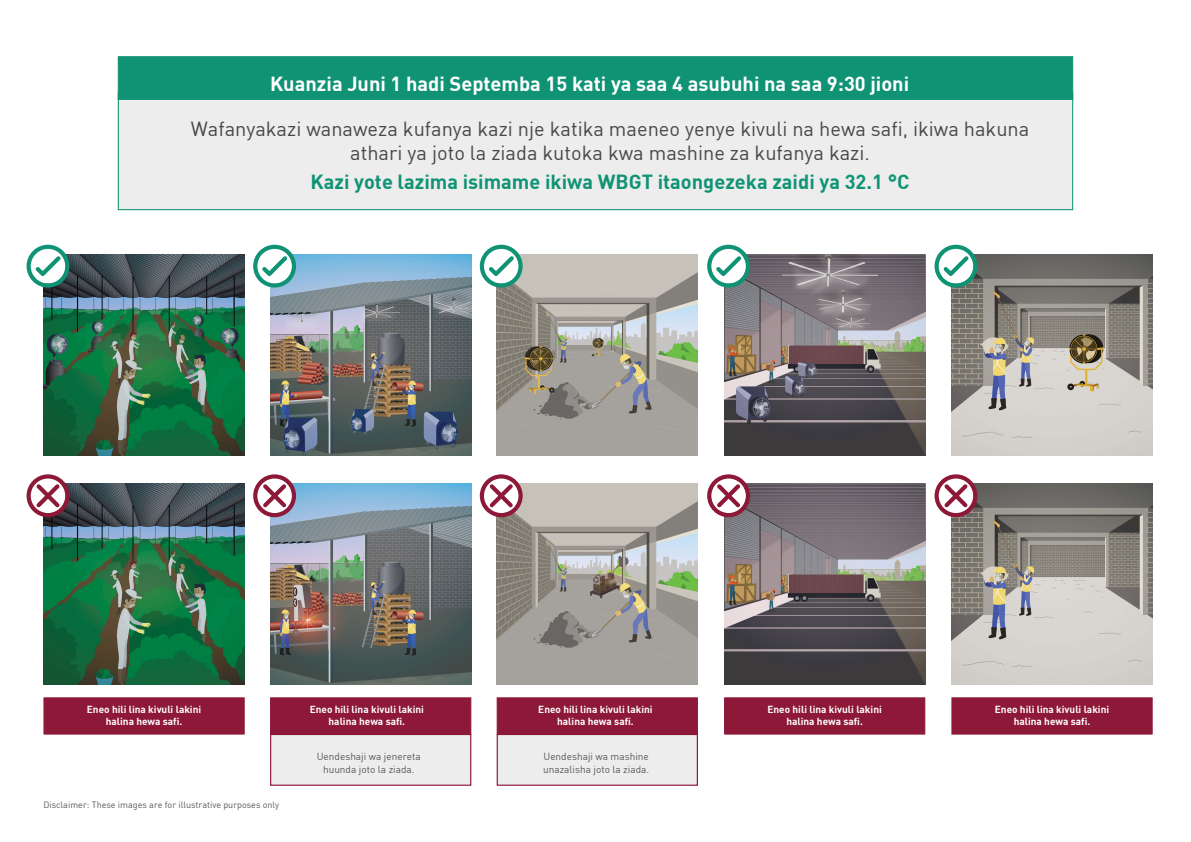
<style>
.page{position:relative;width:1191px;height:842px;background:#fff}
.page>*{position:absolute;margin:0;border:0;box-sizing:border-box;transform-origin:0 0}
.t1{font:20px/24px "DIN";color:#474849;text-align:center}
.t2{font:700 20px "DIN";color:#fff}
.t3{font:700 20px "DIN";color:#0f9374}
.t4{font:700 10px/12px "DIN";color:#fff;text-align:center}
.t5{font:10px/12px "DIN";color:#58595b;text-align:center}
.t6{font:9px "DIN";color:#58595b}
</style>
<div class="page">
<div style="left:270px;top:734px;width:201px;height:52px;background:#ededed;border:1px solid #8e1838"></div>
<div style="left:496px;top:734px;width:202px;height:52px;background:#ededed;border:1px solid #8e1838"></div>
<div style="left:43px;top:697px;width:202px;height:38px;background:#8e1838;border:1px solid #8e1838"></div>
<div style="left:118px;top:92px;width:955px;height:118px;background:#ededed;border:1px solid #0f9374"></div>
<div style="left:118px;top:56px;width:955px;height:44px;background:#0f9374;border:1px solid #0f9374"></div>
<img style="left:43px;top:254px;width:202px;height:201px">
<img style="left:270px;top:254px;width:201px;height:201px">
<img style="left:496px;top:254px;width:202px;height:201px">
<img style="left:951px;top:254px;width:201px;height:201px">
<img style="left:43px;top:484px;width:202px;height:201px">
<img style="left:270px;top:484px;width:201px;height:201px">
<img style="left:496px;top:484px;width:202px;height:201px">
<img style="left:951px;top:484px;width:201px;height:201px">
<svg style="left:27px;top:245px;width:42px;height:43px"></svg>
<svg style="left:253px;top:245px;width:43px;height:43px"></svg>
<svg style="left:480px;top:245px;width:42px;height:43px"></svg>
<svg style="left:934px;top:245px;width:43px;height:43px"></svg>
<svg style="left:27px;top:474px;width:42px;height:43px"></svg>
<svg style="left:253px;top:474px;width:43px;height:43px"></svg>
<svg style="left:480px;top:474px;width:42px;height:43px"></svg>
<svg style="left:934px;top:474px;width:43px;height:43px"></svg>
<div style="left:951px;top:697px;width:201px;height:38px;background:#8e1838;border:1px solid #8e1838"></div>
<div style="left:496px;top:697px;width:202px;height:38px;background:#8e1838;border:1px solid #8e1838"></div>
<div style="left:270px;top:697px;width:201px;height:38px;background:#8e1838;border:1px solid #8e1838"></div>
<img style="left:724px;top:254px;width:201px;height:201px">
<img style="left:724px;top:484px;width:201px;height:201px">
<svg style="left:707px;top:245px;width:43px;height:43px"></svg>
<svg style="left:707px;top:474px;width:43px;height:43px"></svg>
<div style="left:724px;top:697px;width:201px;height:38px;background:#8e1838;border:1px solid #8e1838"></div>
<h1 class="t2" style="left:270px;top:71px;width:640px">Kuanzia Juni 1 hadi Septemba 15 kati ya saa 4 asubuhi na saa 9:30 jioni</h1>
<h1 class="t1" style="left:191px;top:117px;width:840px">Wafanyakazi wanaweza kufanya kazi nje katika maeneo yenye kivuli na hewa safi, ikiwa hakuna athari ya joto la ziada kutoka kwa mashine za kufanya kazi.</h1>
<h1 class="t3" style="left:310px;top:168px;width:600px">Kazi yote lazima isimame ikiwa WBGT itaongezeka zaidi ya 32.1 °C</h1>
<p class="t4" style="left:87px;top:703px;width:116px">Eneo hili lina kivuli lakini halina hewa safi.</p>
<p class="t4" style="left:310px;top:703px;width:116px">Eneo hili lina kivuli lakini halina hewa safi.</p>
<p class="t4" style="left:538px;top:703px;width:116px">Eneo hili lina kivuli lakini halina hewa safi.</p>
<p class="t4" style="left:767px;top:703px;width:116px">Eneo hili lina kivuli lakini halina hewa safi.</p>
<p class="t4" style="left:994px;top:703px;width:116px">Eneo hili lina kivuli lakini halina hewa safi.</p>
<p class="t6" style="left:43px;top:799px;width:237px">Disclaimer: These images are for illustrative purposes only</p>
<p class="t5" style="left:317px;top:751px;width:106px">Uendeshaji wa jenereta huunda joto la ziada.</p>
<p class="t5" style="left:543px;top:751px;width:108px;text-align:left">Uendeshaji wa mashine unazalisha joto la ziada.</p>
</div>
